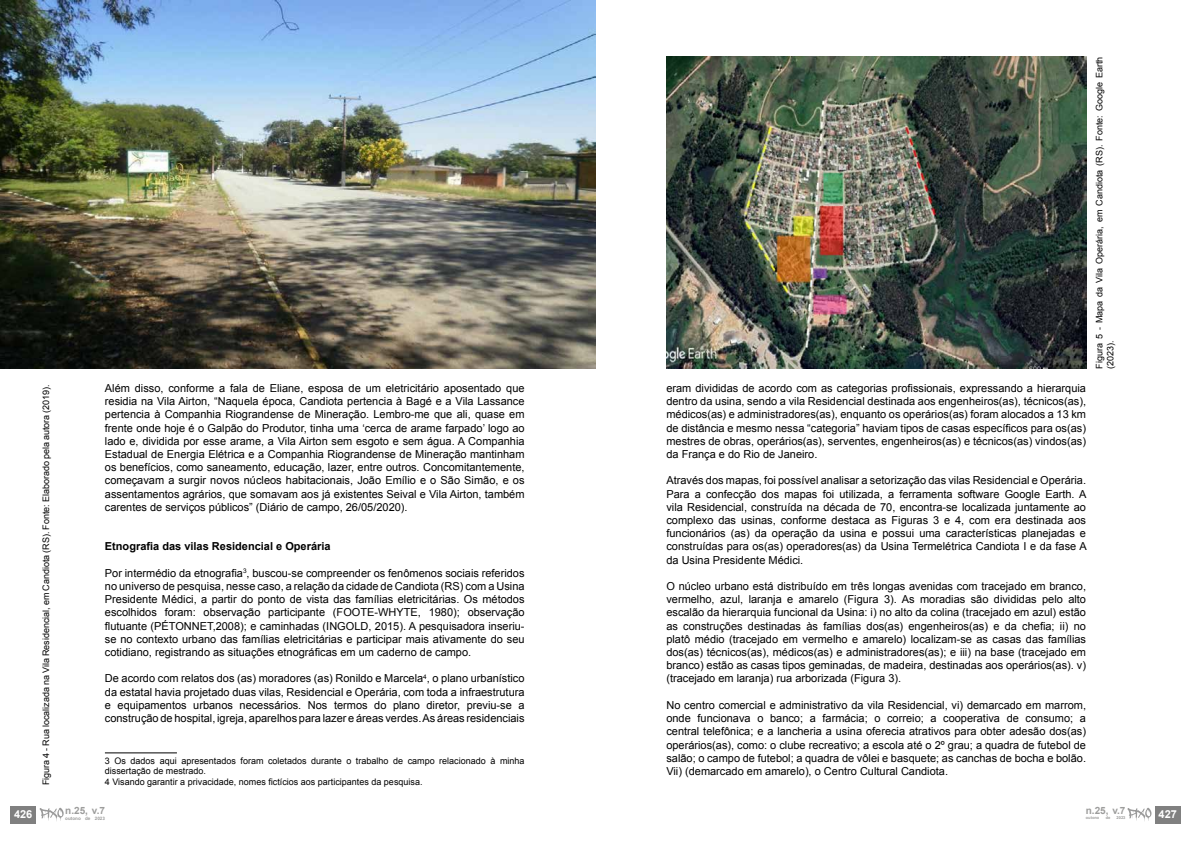
<style>
.page{position:relative;width:1191px;height:842px;background:#fff}
.page>*{position:absolute;margin:0;border:0;box-sizing:border-box;transform-origin:0 0}
.t1{font:11px/13.2px "Arial";color:#000;text-align:justify}
.t2{font:700 11px "Arial";color:#000}
.t3{font:700 11px "Arial";color:#fff}
.t4{font:700 10px "Arial";color:#9d9d9c}
.t5{font:9px/10.8px "Arial";color:#000}
.t6{font:700 4.6px "Arial";color:#9d9d9c}
.t7{font:700 4px "Arial";color:#9d9d9c}
</style>
<div class="page">
<hr style="left:105px;top:752px;width:72px;height:1px;background:#000">
<img style="left:0;top:0;width:595px;height:369px">
<img style="left:666px;top:57px;width:420px;height:312px">
<div style="left:11px;top:806px;width:25px;height:17px;background:#808080"></div>
<svg style="left:40px;top:808px;width:24px;height:13px"></svg>
<div style="left:1155px;top:806px;width:25px;height:17px;background:#808080"></div>
<svg style="left:1127px;top:808px;width:24px;height:13px"></svg>
<p class="t5" style="left:41px;top:785px;width:403px;rotate:-90deg">Figura 4 - Rua localizada na Vila Residencial, em Candiota (RS). Fonte: Elaborado pela autora (2019).</p>
<p class="t1" style="left:105px;top:382px;width:421px">Além disso, conforme a fala de Eliane, esposa de um eletricitário aposentado que residia na Vila Airton, “Naquela época, Candiota pertencia à Bagé e a Vila Lassance pertencia à Companhia Riograndense de Mineração. Lembro-me que ali, quase em frente onde hoje é o Galpão do Produtor, tinha uma ‘cerca de arame farpado’ logo ao lado e, dividida por esse arame, a Vila Airton sem esgoto e sem água. A Companhia Estadual de Energia Elétrica e a Companhia Riograndense de Mineração mantinham os benefícios, como saneamento, educação, lazer, entre outros. Concomitantemente, começavam a surgir novos núcleos habitacionais, João Emílio e o São Simão, e os assentamentos agrários, que somavam aos já existentes Seival e Vila Airton, também carentes de serviços públicos” (Diário de campo, 26/05/2020).</p>
<p class="t2" style="left:105px;top:539px;width:227px">Etnografia das vilas Residencial e Operária</p>
<p class="t1" style="left:105px;top:566px;width:421px">Por intermédio da etnografia<sup>3</sup>, buscou-se compreender os fenômenos sociais referidos no universo de pesquisa, nesse caso, a relação da cidade de Candiota (RS) com a Usina Presidente Médici, a partir do ponto de vista das famílias eletricitárias. Os métodos escolhidos foram: observação participante (FOOTE-WHYTE, 1980); observação flutuante (PÉTONNET,2008); e caminhadas (INGOLD, 2015). A pesquisadora inseriu&shy;se no contexto urbano das famílias eletricitárias e participar mais ativamente do seu cotidiano, registrando as situações etnográficas em um caderno de campo.</p>
<p class="t1" style="left:105px;top:672px;width:421px">De acordo com relatos dos (as) moradores (as) Ronildo e Marcela<sup>4</sup>, o plano urbanístico da estatal havia projetado duas vilas, Residencial e Operária, com toda a infraestrutura e equipamentos urbanos necessários. Nos termos do plano diretor, previu-se a construção de hospital, igreja, aparelhos para lazer e áreas verdes. As áreas residenciais</p>
<p class="t5" style="left:105px;top:755px;width:421px">3 Os dados aqui apresentados foram coletados durante o trabalho de campo relacionado à minha dissertação de mestrado.<br>4 Visando garantir a privacidade, nomes fictícios aos participantes da pesquisa.</p>
<p class="t3" style="left:14px;top:807px;width:20px">426</p>
<p class="t4" style="left:65px;top:804px;width:41px">n.25, v.7</p>
<p class="t6" style="left:65px;top:815px;width:41px">outono de 2023</p>
<p class="t1" style="left:666px;top:382px;width:421px">eram divididas de acordo com as categorias profissionais, expressando a hierarquia dentro da usina, sendo a vila Residencial destinada aos engenheiros(as), técnicos(as), médicos(as) e administradores(as), enquanto os operários(as) foram alocados a 13 km de distância e mesmo nessa “categoria” haviam tipos de casas específicos para os(as) mestres de obras, operários(as), serventes, engenheiros(as) e técnicos(as) vindos(as) da França e do Rio de Janeiro.</p>
<p class="t1" style="left:666px;top:474px;width:422px">Através dos mapas, foi possível analisar a setorização das vilas Residencial e Operária.<br>Para a confecção dos mapas foi utilizada, a ferramenta software Google Earth. A vila Residencial, construída na década de 70, encontra-se localizada juntamente ao complexo das usinas, conforme destaca as Figuras 3 e 4, com era destinada aos funcionários (as) da operação da usina e possui uma características planejadas e construídas para os(as) operadores(as) da Usina Termelétrica Candiota I e da fase A da Usina Presidente Médici.</p>
<p class="t1" style="left:666px;top:580px;width:421px">O núcleo urbano está distribuído em três longas avenidas com tracejado em branco, vermelho, azul, laranja e amarelo (Figura 3). As moradias são divididas pelo alto escalão da hierarquia funcional da Usina: i) no alto da colina (tracejado em azul) estão as construções destinadas às famílias dos(as) engenheiros(as) e da chefia; ii) no platô médio (tracejado em vermelho e amarelo) localizam-se as casas das famílias dos(as) técnicos(as), médicos(as) e administradores(as); e iii) na base (tracejado em branco) estão as casas tipos geminadas, de madeira, destinadas aos operários(as). v) (tracejado em laranja) rua arborizada (Figura 3).</p>
<p class="t1" style="left:666px;top:698px;width:421px">No centro comercial e administrativo da vila Residencial, vi) demarcado em marrom, onde funcionava o banco; a farmácia; o correio; a cooperativa de consumo; a central telefônica; e a lancheria a usina oferecia atrativos para obter adesão dos(as) operários(as), como: o clube recreativo; a escola até o 2º grau; a quadra de futebol de salão; o campo de futebol; a quadra de vôlei e basquete; as canchas de bocha e bolão.<br>Vii) (demarcado em amarelo), o Centro Cultural Candiota.</p>
<p class="t5" style="left:1094px;top:369px;width:313px;rotate:-90deg">Figura 5 - Mapa da Vila Operária, em Candiota (RS). Fonte: Google Earth (2023).</p>
<p class="t4" style="left:1085px;top:804px;width:41px">n.25, v.7</p>
<p class="t7" style="left:1085px;top:815px;width:15px">outono</p>
<p class="t7" style="left:1105px;top:815px;width:6px">de</p>
<p class="t7" style="left:1116px;top:815px;width:10px">2023</p>
<p class="t3" style="left:1158px;top:807px;width:20px">427</p>
</div>
